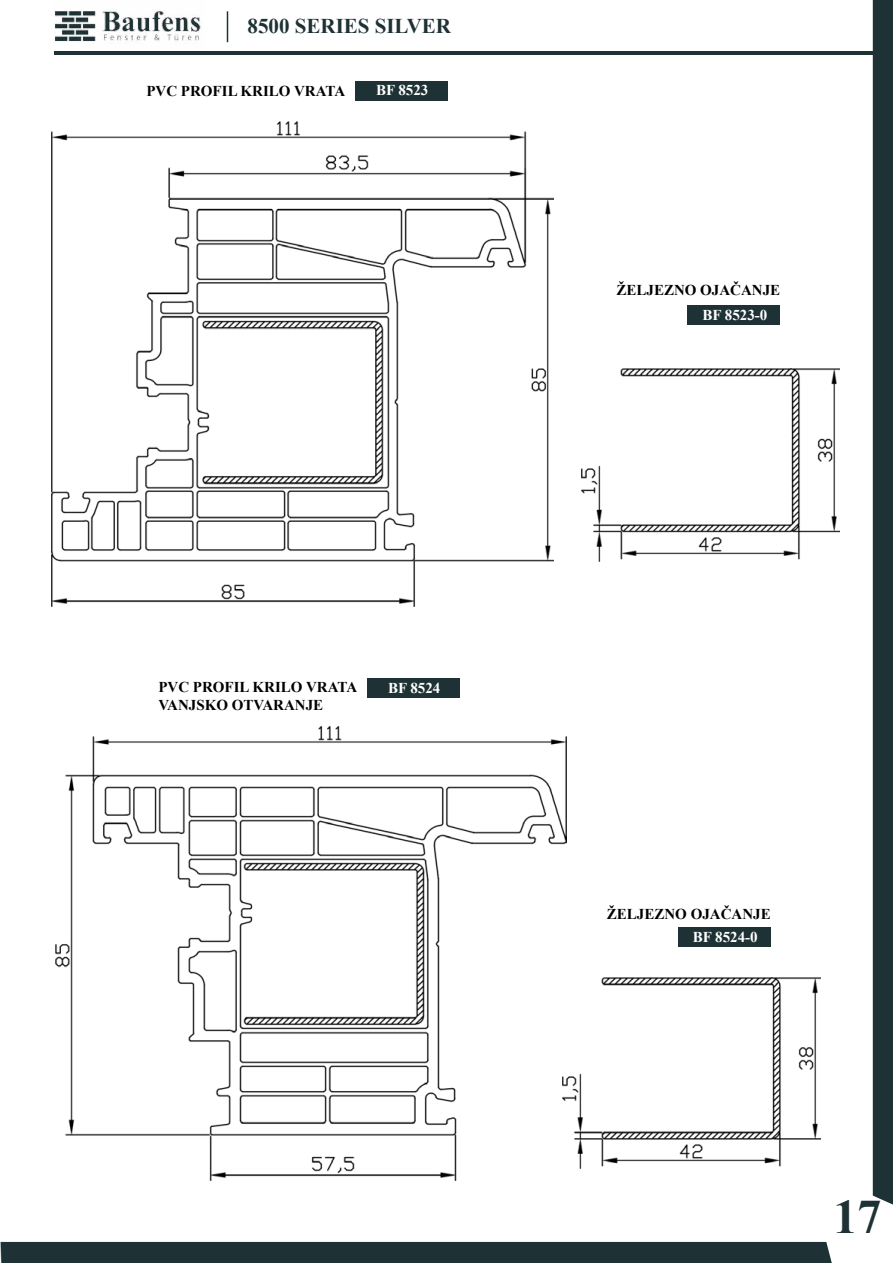
<style>
.page{position:relative;width:893px;height:1263px;background:#fff}
.page>*{position:absolute;margin:0;border:0;box-sizing:border-box;transform-origin:0 0}
.t1{font:700 48px "Times New Roman";color:#1e3235}
.t2{font:700 21px "Times New Roman";color:#1e3235}
.t3{font:700 15px/18px "Times New Roman";color:#000}
.t4{font:700 15px "Times New Roman";color:#fff}
</style>
<div class="page">
<hr style="left:54px;top:51px;width:839px;height:3px;background:#1e3235">
<img style="left:54px;top:10px;width:147px;height:32px">
<hr style="left:227px;top:11px;width:1px;height:31px;background:#1e3235">
<div style="left:873px;top:0;width:20px;height:1205px;background:#1e3235"></div>
<div style="left:0;top:1242px;width:832px;height:21px;background:#1e3235"></div>
<img style="left:56px;top:726px;width:510px;height:455px">
<img style="left:562px;top:977px;width:259px;height:191px">
<img style="left:52px;top:122px;width:501px;height:484px">
<img style="left:581px;top:369px;width:259px;height:192px">
<div style="left:355px;top:81px;width:92px;height:20px;background:#1e3235"></div>
<div style="left:688px;top:305px;width:92px;height:20px;background:#1e3235"></div>
<div style="left:367px;top:678px;width:92px;height:20px;background:#1e3235"></div>
<div style="left:678px;top:927px;width:92px;height:20px;background:#1e3235"></div>
<h2 class="t2" style="left:248px;top:10px;width:205px">8500 SERIES SILVER</h2>
<p class="t3" style="left:146px;top:81px;width:200px">PVC PROFIL KRILO VRATA</p>
<p class="t4" style="left:376px;top:80px;width:54px">BF 8523</p>
<p class="t3" style="left:158px;top:678px;width:200px">PVC PROFIL KRILO VRATA<br>VANJSKO OTVARANJE</p>
<p class="t4" style="left:388px;top:677px;width:54px">BF 8524</p>
<p class="t3" style="left:616px;top:281px;width:165px">ŽELJEZNO OJAČANJE</p>
<p class="t4" style="left:702px;top:304px;width:66px">BF 8523-0</p>
<p class="t3" style="left:607px;top:905px;width:165px">ŽELJEZNO OJAČANJE</p>
<p class="t4" style="left:693px;top:926px;width:66px">BF 8524-0</p>
<h1 class="t1" style="left:833px;top:1182px;width:49px">17</h1>
</div>
